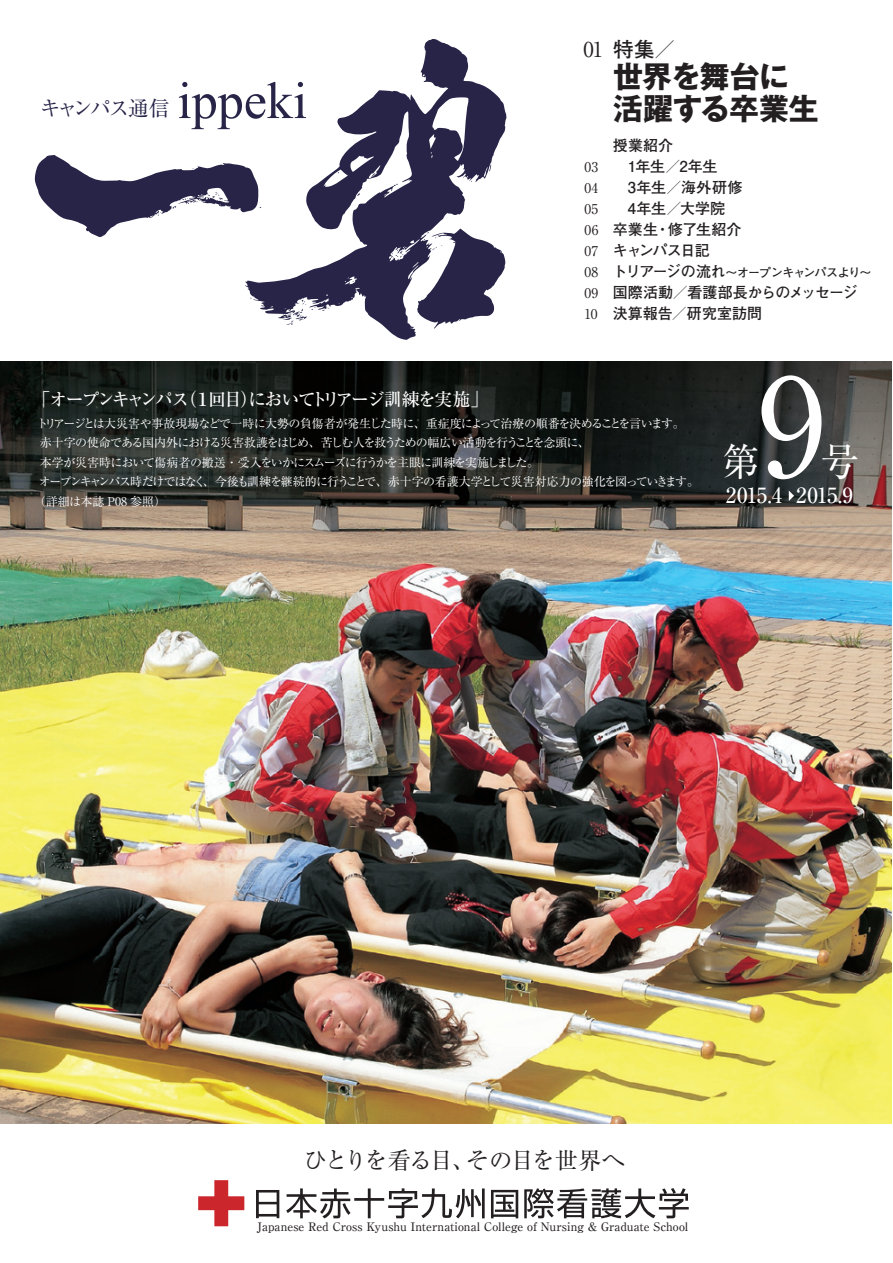
<style>
.page{position:relative;width:893px;height:1263px;background:#fff}
.page>*{position:absolute;margin:0;border:0;box-sizing:border-box;transform-origin:0 0}
.t1{font:135.3px "Ryumin Pro";color:#fff}
.t2{font:52.05px "Times New Roman";color:#272448}
.t3{font:38.4px "Ryumin Pro";color:#fff}
.t4{font:700 30px/31.5px "Gothic MB101 Pro";letter-spacing:-.015em;color:#231f20}
.t5{font:23.25px "Ryumin Pro";letter-spacing:-.095em;color:#231f20}
.t6{font:23.25px "Ryumin Pro";letter-spacing:-.01em;color:#231f20}
.t7{font:500 21px "Ryumin Pro";letter-spacing:-.02em;color:#fff}
.t8{font:20.85px "Ryumin Pro";letter-spacing:-.125em;color:#272448}
.t9{font:700 20.55px "Futo Go B101 Pro";color:#231f20}
.t10{font:20.55px "Ryumin Pro";color:#231f20}
.t11{font:500 18px "Ryumin Pro";letter-spacing:-.1em;color:#fff}
.t12{font:500 18px "Ryumin Pro";letter-spacing:-.13em;color:#fff}
.t13{font:700 15px/21px "Futo Go B101 Pro";letter-spacing:-.005em;color:#231f20}
.t14{font:700 15px/21px "Futo Go B101 Pro";letter-spacing:-.065em;color:#231f20}
.t15{font:13.5px/21px "Ryumin Pro";letter-spacing:.035em;color:#231f20;text-align:justify}
.t16{font:12px/19.5px "Ryumin Pro";letter-spacing:-.075em;color:#fff}
.t17{font:12px "Ryumin Pro";letter-spacing:-.055em;color:#fff}
.t18{font:700 12px "Futo Go B101 Pro";letter-spacing:-.065em;color:#231f20}
.t19{font:500 11.7px "Ryumin Pro";color:#231f20}
</style>
<div class="page">
<img style="left:0;top:568px;width:891px;height:555px">
<svg style="left:0;top:361px;width:891px;height:207px;background:#4d4840"></svg>
<svg style="left:245px;top:39px;width:262px;height:301px"></svg>
<svg style="left:489px;top:164px;width:2px;height:8px"></svg>
<svg style="left:417px;top:229px;width:89px;height:100px"></svg>
<svg style="left:322px;top:308px;width:8px;height:3px"></svg>
<svg style="left:278px;top:299px;width:38px;height:26px"></svg>
<svg style="left:391px;top:249px;width:12px;height:9px"></svg>
<svg style="left:34px;top:155px;width:228px;height:82px"></svg>
<svg style="left:198px;top:1180px;width:46px;height:46px"></svg>
<svg style="left:256px;top:1190px;width:23px;height:28px"></svg>
<svg style="left:286px;top:1188px;width:199px;height:30px"></svg>
<svg style="left:491px;top:1190px;width:27px;height:28px"></svg>
<svg style="left:524px;top:1188px;width:165px;height:30px"></svg>
<svg style="left:789px;top:490px;width:5px;height:11px"></svg>
<h3 class="t8" style="left:40px;top:92px;width:131px">キャンパス通信</h3>
<h2 class="t2" style="left:177px;top:66px;width:132px">ippeki</h2>
<h3 class="t10" style="left:583px;top:33px;width:21px">01</h3>
<p class="t15" style="left:584px;top:155px;width:16px">03<br>04<br>05<br>06<br>07<br>08<br>09<br>10</p>
<h3 class="t9" style="left:613px;top:32px;width:64px">特集／</h3>
<h3 class="t4" style="left:613px;top:57px;width:207px">世界を舞台に活躍する卒業生</h3>
<p class="t13" style="left:613px;top:133px;width:131px">授業紹介<br>　1年生／2年生　3年生／海外研修　4年生／大学院</p>
<p class="t13" style="left:668px;top:217px;width:75px">修了生紹介</p>
<p class="t14" style="left:613px;top:217px;width:98px">卒業生<br>キャンパス日記</p>
<p class="t13" style="left:655px;top:217px;width:16px">・</p>
<p class="t13" style="left:613px;top:259px;width:247px">トリアージの流れ<br>国際活動／看護部長からのメッセージ決算報告／研究室訪問</p>
<p class="t18" style="left:726px;top:263px;width:148px">～オープンキャンパスより~</p>
<h3 class="t11" style="left:179px;top:385px;width:19px">（</h3>
<h3 class="t11" style="left:240px;top:385px;width:19px">）</h3>
<h3 class="t11" style="left:208px;top:385px;width:282px">回目においてトリアージ訓練を実施」</h3>
<h3 class="t12" style="left:33px;top:385px;width:181px">「オープンキャンパス１</h3>
<p class="t17" style="left:37px;top:414px;width:650px">トリアージとは大災害や事故現場などで一時に大勢の負傷者が発生した時に、重症度によって治療の順番を決めることを言います。</p>
<p class="t16" style="left:40px;top:432px;width:552px">赤十字の使命である国内外における災害救護をはじめ、苦しむ人を救うための幅広い活動を行うことを念頭に、</p>
<p class="t16" style="left:40px;top:451px;width:501px">本学が災害時において傷病者の搬送・受入をいかにスムーズに行うかを主眼に訓練を実施しました。</p>
<p class="t16" style="left:203px;top:471px;width:498px">、今後も訓練を継続的に行うことで、赤十字の看護大学として災害対応力の強化を図っていきます。</p>
<p class="t16" style="left:34px;top:471px;width:174px;text-indent:5px">オープンキャンパス時だけではなく（詳細は本誌 P08 参照(</p>
<h1 class="t1" style="left:758px;top:320px;width:69px">9</h1>
<h3 class="t3" style="left:721px;top:432px;width:40px">第</h3>
<h3 class="t3" style="left:821px;top:432px;width:40px">号</h3>
<h3 class="t7" style="left:726px;top:479px;width:58px">2015.4</h3>
<h3 class="t7" style="left:796px;top:479px;width:58px">2015.9</h3>
<h3 class="t5" style="left:303px;top:1142px;width:173px">ひとりを看る目、</h3>
<h3 class="t6" style="left:466px;top:1142px;width:161px">その目を世界へ</h3>
<p class="t19" style="left:257px;top:1217px;width:432px">Japanese Red Cross Kyushu International College of Nursing &amp; Graduate School</p>
</div>
